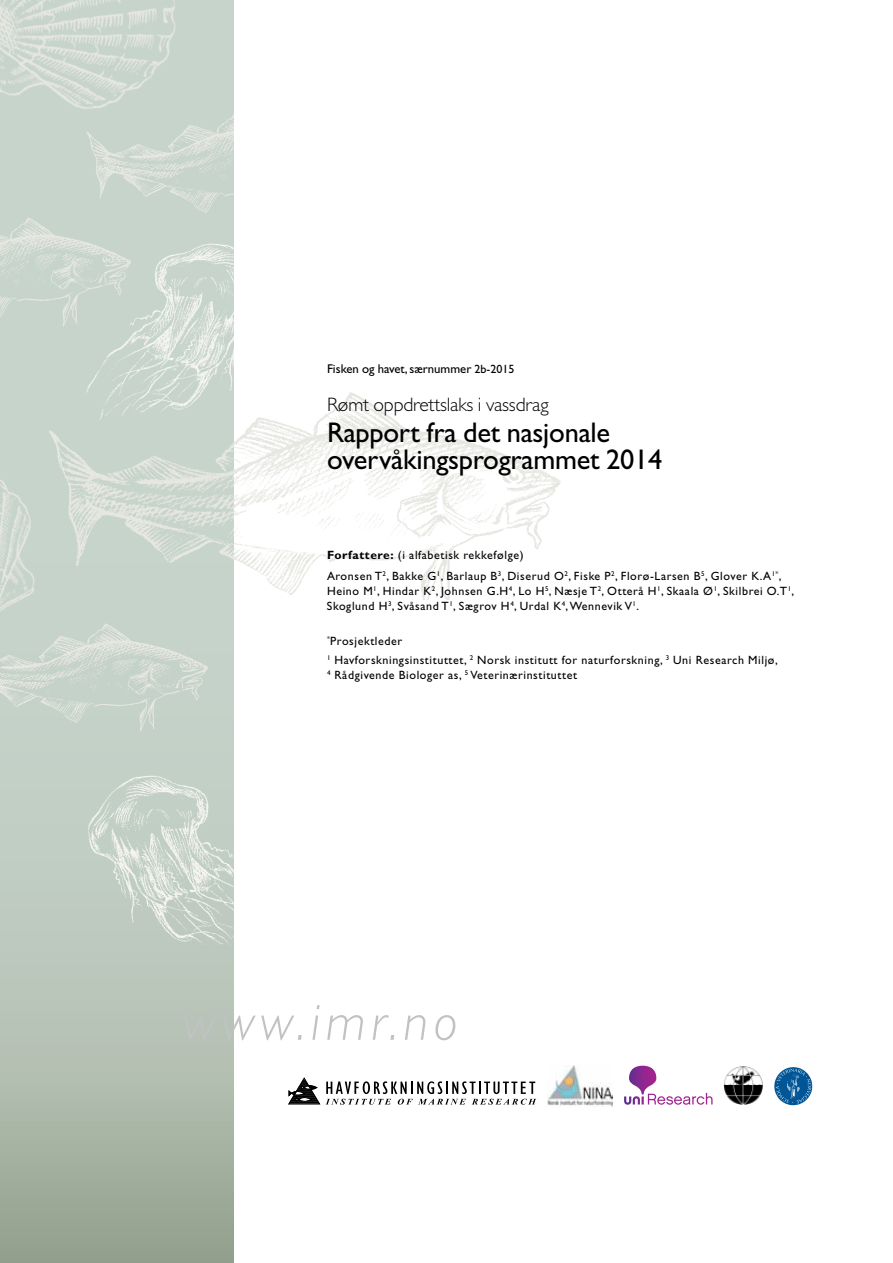
<style>
.page{position:relative;width:893px;height:1263px;background:#fff}
.page>*{position:absolute;margin:0;border:0;box-sizing:border-box;transform-origin:0 0}
.t1{font:italic 300 54px "Gill Sans";letter-spacing:.1em;color:#c0c2c4}
.t2{font:28.5px/27px "Gill Sans";letter-spacing:-.01em;color:#000}
.t3{font:300 19.5px "Gill Sans";letter-spacing:-.01em;color:#000}
.t4{font:12.75px "Gill Sans";color:#000}
.t5{font:12px/21px "Gill Sans";letter-spacing:.05em;color:#000}
.s1{font-size:12px}
.s2{font-weight:700}
</style>
<div class="page">
<svg style="left:0;top:0;width:234px;height:1263px;background:#b3c0b3"></svg>
<img style="left:234px;top:392px;width:327px;height:207px">
<img style="left:82px;top:109px;width:152px;height:115px">
<svg style="left:288px;top:1077px;width:248px;height:28px"></svg>
<hr style="left:289px;top:1103px;width:30px;height:1px;background:#000">
<img style="left:0;top:0;width:210px;height:145px">
<img style="left:74px;top:234px;width:160px;height:149px">
<img style="left:39px;top:383px;width:195px;height:236px">
<img style="left:0;top:448px;width:75px;height:171px">
<img style="left:0;top:619px;width:208px;height:116px">
<img style="left:0;top:214px;width:131px;height:115px">
<img style="left:80px;top:766px;width:154px;height:191px">
<img style="left:547px;top:1066px;width:66px;height:41px">
<svg style="left:624px;top:1066px;width:89px;height:39px"></svg>
<svg style="left:774px;top:1067px;width:38px;height:38px"></svg>
<img style="left:724px;top:1066px;width:39px;height:39px">
<p class="t4" style="left:327px;top:362px;width:189px">Fisken og havet, særnummer <span class="s1">2b-2015</span></p>
<h3 class="t3" style="left:327px;top:393px;width:223px">Rømt oppdrettslaks i vassdrag</h3>
<h2 class="t2" style="left:327px;top:419px;width:337px">Rapport fra det nasjonale overvåkingsprogrammet 2014</h2>
<p class="t5" style="left:327px;top:545px;width:456px"><span class="s2">Forfattere:</span> (i alfabetisk rekkefølge)<br>Aronsen T<sup>2</sup>, Bakke G<sup>1</sup>, Barlaup B<sup>3</sup>, Diserud O<sup>2</sup>, Fiske P<sup>2</sup>, Florø-Larsen B<sup>5</sup>, Glover K.A<sup>1*</sup>,</p>
<p class="t5" style="left:327px;top:584px;width:469px;line-height:15px">Heino M<sup>1</sup>, Hindar K<sup>2</sup>, Johnsen G.H<sup>4</sup>, Lo H<sup>5</sup>, Næsje T<sup>2</sup>, Otterå H<sup>1</sup>, Skaala Ø<sup>1</sup>, Skilbrei O.T<sup>1</sup>,<br>Skoglund H<sup>3</sup>, Svåsand T<sup>1</sup>, Sægrov H<sup>4</sup>, Urdal K<sup>4</sup>, Wennevik V<sup>1</sup>.</p>
<p class="t5" style="left:327px;top:631px;width:452px;line-height:19.5px"><sup>*</sup>Prosjektleder<br><sup>1</sup> Havforskningsinstituttet, <sup>2</sup> Norsk institutt for naturforskning, <sup>3</sup> Uni Research Miljø,</p>
<p class="t5" style="left:327px;top:665px;width:252px"><sup>4</sup> Rådgivende Biologer as, <sup>5</sup> Veterinærinstituttet</p>
<h1 class="t1" style="left:183px;top:991px;width:277px">www.imr.no</h1>
</div>
